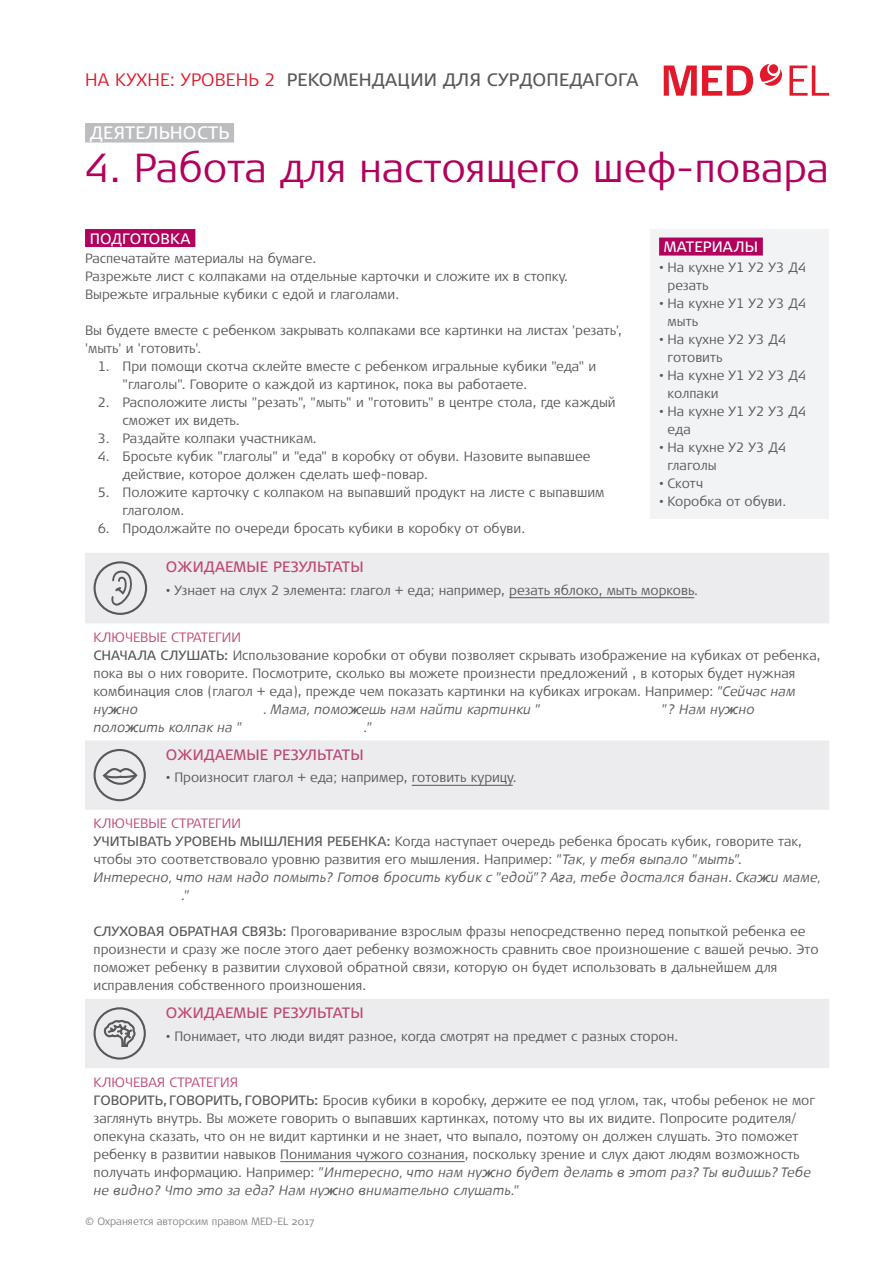
<style>
.page{position:relative;width:893px;height:1263px;background:#fff}
.page>*{position:absolute;margin:0;border:0;box-sizing:border-box;transform-origin:0 0}
.Body_table{font:300 40.5px "Signa Pro";color:#b1015c}
.Body_table-2{font:18px "Signa Pro";letter-spacing:.01em;color:#57585a}
.Body_table-3{font:18px "Signa Pro";letter-spacing:.01em;color:#fff}
.Body_table-4{font:15px "Signa Pro";letter-spacing:.01em;color:#bf4575}
.Body_table-5{font:15px "Signa Pro";letter-spacing:.01em;color:#fff}
.Body_table-6{font:300 13.5px/18px "Signa Pro";color:#57585a}
.Body_table-7{font:italic 300 13.5px "Signa Offc Pro";color:#57585a}
.Body_table-8{font:300 13.5px "Signa Pro";color:#bf4575}
.t1{font:300 10.5px "Signa Pro";color:#808285}
.s1{font-weight:300;color:#e2192b}
.s2{font-weight:400}
.s3{font-family:"Signa Offc Pro";font-style:italic}
.s4{font-family:"Signa Pro";font-weight:400}
</style>
<div class="page">
<svg style="left:760px;top:64px;width:22px;height:22px"></svg>
<div style="left:769px;top:64px;width:9px;height:10px;background:#e2192b;border-radius:50%"></div>
<svg style="left:789px;top:66px;width:40px;height:30px"></svg>
<svg style="left:664px;top:65px;width:89px;height:31px"></svg>
<div style="left:651px;top:230px;width:178px;height:289px;background:#f2f3f4"></div>
<div style="left:659px;top:238px;width:104px;height:18px;background:#b1015c"></div>
<div style="left:85px;top:229px;width:110px;height:18px;background:#b1015c"></div>
<div style="left:85px;top:123px;width:149px;height:20px;background:#bcbdc0"></div>
<svg style="left:85px;top:553px;width:744px;height:515px"></svg>
<div style="left:94px;top:561px;width:53px;height:54px;border:2px solid #57585a;border-radius:50%"></div>
<svg style="left:111px;top:570px;width:22px;height:36px"></svg>
<hr style="left:509px;top:597px;width:185px;height:1px;background:#57585a">
<div style="left:94px;top:749px;width:52px;height:52px;border:2px solid #57585a;border-radius:50%"></div>
<svg style="left:101px;top:765px;width:38px;height:22px"></svg>
<hr style="left:412px;top:785px;width:101px;height:1px;background:#57585a">
<div style="left:94px;top:1007px;width:52px;height:52px;border:2px solid #57585a;border-radius:50%"></div>
<svg style="left:102px;top:1006px;width:35px;height:42px"></svg>
<hr style="left:280px;top:1161px;width:185px;height:1px;background:#57585a">
<p class="Body_table-2" style="left:85px;top:68px;width:555px"><span class="s1">НА КУХНЕ: УРОВЕНЬ 2</span> РЕКОМЕНДАЦИИ ДЛЯ СУРДОПЕДАГОГА</p>
<p class="Body_table-3" style="left:90px;top:120px;width:141px">ДЕЯТЕЛЬНОСТЬ</p>
<p class="Body_table" style="left:85px;top:140px;width:746px">4. Работа для настоящего шеф-повара</p>
<p class="Body_table-5" style="left:90px;top:228px;width:102px">ПОДГОТОВКА</p>
<p class="Body_table-6" style="left:85px;top:249px;width:233px">Распечатайте материалы на бумаге.</p>
<p class="Body_table-6" style="left:85px;top:267px;width:485px">Разрежьте лист с колпаками на отдельные карточки и сложите их в стопку.</p>
<p class="Body_table-6" style="left:85px;top:285px;width:316px">Вырежьте игральные кубики с едой и глаголами.</p>
<p class="Body_table-6" style="left:85px;top:321px;width:538px">Вы будете вместе с ребенком закрывать колпаками все картинки на листах 'резать', 'мыть' и 'готовить'.</p>
<p class="Body_table-6" style="left:123px;top:357px;width:475px;text-indent:-25px">1. При помощи скотча склейте вместе с ребенком игральные кубики "еда" и "глаголы". Говорите о каждой из картинок, пока вы работаете.</p>
<p class="Body_table-6" style="left:123px;top:393px;width:495px;text-indent:-25px">2. Расположите листы "резать", "мыть" и "готовить" в центре стола, где каждый сможет их видеть.</p>
<p class="Body_table-6" style="left:98px;top:429px;width:220px">3. Раздайте колпаки участникам.</p>
<p class="Body_table-6" style="left:123px;top:447px;width:469px;text-indent:-25px">4. Бросьте кубик "глаголы" и "еда" в коробку от обуви. Назовите выпавшее действие, которое должен сделать шеф-повар.</p>
<p class="Body_table-6" style="left:123px;top:483px;width:483px;text-indent:-25px">5. Положите карточку с колпаком на выпавший продукт на листе с выпавшим глаголом.</p>
<p class="Body_table-6" style="left:98px;top:519px;width:429px">6. Продолжайте по очереди бросать кубики в коробку от обуви.</p>
<p class="Body_table-5" style="left:664px;top:237px;width:96px">МАТЕРИАЛЫ</p>
<p class="Body_table-6" style="left:668px;top:257px;width:140px;text-indent:-9px">• На кухне У1 У2 У3 Д4 резать</p>
<p class="Body_table-6" style="left:668px;top:293px;width:140px;text-indent:-9px">• На кухне У1 У2 У3 Д4 мыть</p>
<p class="Body_table-6" style="left:668px;top:329px;width:120px;text-indent:-9px">• На кухне У2 У3 Д4 готовить</p>
<p class="Body_table-6" style="left:668px;top:365px;width:140px;text-indent:-9px">• На кухне У1 У2 У3 Д4 колпаки</p>
<p class="Body_table-6" style="left:668px;top:401px;width:140px;text-indent:-9px">• На кухне У1 У2 У3 Д4 еда</p>
<p class="Body_table-6" style="left:668px;top:437px;width:120px;text-indent:-9px">• На кухне У2 У3 Д4 глаголы</p>
<p class="Body_table-6" style="left:659px;top:473px;width:46px">• Скотч</p>
<p class="Body_table-6" style="left:659px;top:491px;width:129px">• Коробка от обуви.</p>
<p class="Body_table-4" style="left:166px;top:557px;width:199px">ОЖИДАЕМЫЕ РЕЗУЛЬТАТЫ</p>
<p class="Body_table-6" style="left:166px;top:580px;width:534px">• Узнает на слух 2 элемента: глагол + еда; например, резать яблоко, мыть морковь.</p>
<p class="Body_table-8" style="left:94px;top:628px;width:149px">КЛЮЧЕВЫЕ СТРАТЕГИИ</p>
<p class="Body_table-6" style="left:94px;top:646px;width:729px"><span class="s2">СНАЧАЛА СЛУШАТЬ:</span> Использование коробки от обуви позволяет скрывать изображение на кубиках от ребенка,</p>
<p class="Body_table-6" style="left:94px;top:664px;width:703px">пока вы о них говорите. Посмотрите, сколько вы можете произнести предложений , в которых будет нужная</p>
<p class="Body_table-6" style="left:94px;top:682px;width:704px">комбинация слов (глагол + еда), прежде чем показать картинки на кубиках игрокам. Например: <span class="s3">"Сейчас нам</span></p>
<p class="Body_table-7" style="left:263px;top:700px;width:286px">. Мама, поможешь нам найти картинки "<span class="s4">резать</span></p>
<p class="Body_table-7" style="left:662px;top:700px;width:94px">"? Нам нужно</p>
<p class="Body_table-7" style="left:94px;top:718px;width:157px">положить колпак на "<span class="s4">резать</span></p>
<p class="Body_table-7" style="left:364px;top:718px;width:10px">."</p>
<p class="Body_table-4" style="left:166px;top:744px;width:199px">ОЖИДАЕМЫЕ РЕЗУЛЬТАТЫ</p>
<p class="Body_table-6" style="left:166px;top:768px;width:352px">• Произносит глагол + еда; например, готовить курицу.</p>
<p class="Body_table-8" style="left:94px;top:814px;width:149px">КЛЮЧЕВЫЕ СТРАТЕГИИ</p>
<p class="Body_table-6" style="left:94px;top:832px;width:710px"><span class="s2">УЧИТЫВАТЬ УРОВЕНЬ МЫШЛЕНИЯ РЕБЕНКА:</span> Когда наступает очередь ребенка бросать кубик, говорите так,</p>
<p class="Body_table-6" style="left:94px;top:850px;width:649px">чтобы это соответствовало уровню развития его мышления. Например: <span class="s3">"Так, у тебя выпало "мыть".</span></p>
<p class="Body_table-7" style="left:94px;top:868px;width:729px">Интересно, что нам надо помыть? Готов бросить кубик с "едой"? Ага, тебе достался банан. Скажи маме,</p>
<p class="Body_table-7" style="left:181px;top:886px;width:10px">."</p>
<p class="Body_table-6" style="left:94px;top:922px;width:726px"><span class="s2">СЛУХОВАЯ ОБРАТНАЯ СВЯЗЬ:</span> Проговаривание взрослым фразы непосредственно перед попыткой ребенка ее произнести и сразу же после этого дает ребенку возможность сравнить свое произношение с вашей речью. Это поможет ребенку в развитии слуховой обратной связи, которую он будет использовать в дальнейшем для исправления собственного произношения.</p>
<p class="Body_table-4" style="left:166px;top:1003px;width:199px">ОЖИДАЕМЫЕ РЕЗУЛЬТАТЫ</p>
<p class="Body_table-6" style="left:166px;top:1026px;width:514px">• Понимает, что люди видят разное, когда смотрят на предмет с разных сторон.</p>
<p class="Body_table-8" style="left:94px;top:1072px;width:146px">КЛЮЧЕВАЯ СТРАТЕГИЯ</p>
<p class="Body_table-6" style="left:94px;top:1090px;width:723px"><span class="s2">ГОВОРИТЬ, ГОВОРИТЬ, ГОВОРИТЬ:</span> Бросив кубики в коробку, держите ее под углом, так, чтобы ребенок не мог заглянуть внутрь. Вы можете говорить о выпавших картинках, потому что вы их видите. Попросите родителя/ опекуна сказать, что он не видит картинки и не знает, что выпало, поэтому он должен слушать. Это поможет ребенку в развитии навыков Понимания чужого сознания, поскольку зрение и слух дают людям возможность получать информацию. Например: <span class="s3">"Интересно, что нам нужно будет делать в этот раз? Ты видишь? Тебе не видно? Что это за еда? Нам нужно внимательно слушать."</span></p>
<p class="t1" style="left:85px;top:1214px;width:231px">© Охраняется авторским правом MED-EL 2017</p>
</div>
